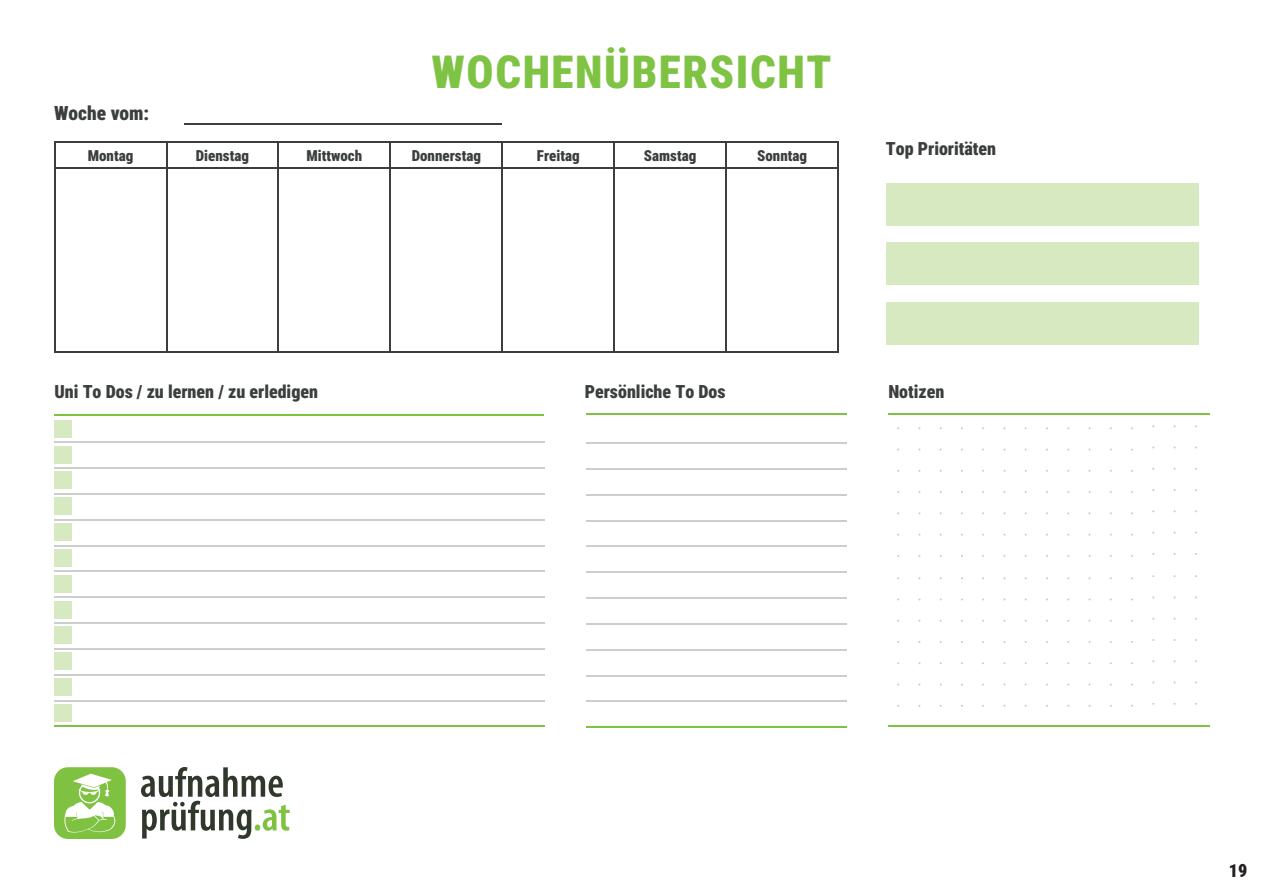
<style>
.page{position:relative;width:1263px;height:893px;background:#fff}
.page>*{position:absolute;margin:0;border:0;box-sizing:border-box;transform-origin:0 0}
.t1{font:45px "Roboto Condensed";letter-spacing:.035em;color:#7fc344}
.t2{font:19.5px "Roboto Condensed";color:#3a3e3c}
.t3{font:18px "Roboto Condensed";color:#3a3e3c}
.t4{font:18px "Roboto Condensed";color:#231f20}
.t5{font:15px "Roboto Condensed";color:#3a3e3c}
</style>
<div class="page">
<div style="left:886px;top:183px;width:313px;height:43px;background:#d6e9c1"></div>
<div style="left:886px;top:242px;width:313px;height:43px;background:#d6e9c1"></div>
<div style="left:886px;top:302px;width:313px;height:42px;background:#d6e9c1"></div>
<hr style="left:184px;top:124px;width:318px;height:1px;background:#3a3e3c">
<hr style="left:888px;top:413px;width:321px;height:2px;background:#7fc344">
<hr style="left:888px;top:726px;width:321px;height:1px;background:#7fc344">
<hr style="left:586px;top:413px;width:261px;height:2px;background:#7fc344">
<hr style="left:586px;top:442px;width:261px;height:2px;background:#cacfce">
<hr style="left:586px;top:468px;width:261px;height:2px;background:#cacfce">
<hr style="left:586px;top:494px;width:261px;height:1px;background:#cacfce">
<hr style="left:586px;top:520px;width:261px;height:1px;background:#cacfce">
<hr style="left:586px;top:546px;width:261px;height:1px;background:#cacfce">
<hr style="left:586px;top:571px;width:261px;height:2px;background:#cacfce">
<hr style="left:586px;top:597px;width:261px;height:2px;background:#cacfce">
<hr style="left:586px;top:623px;width:261px;height:2px;background:#cacfce">
<hr style="left:586px;top:649px;width:261px;height:1px;background:#cacfce">
<hr style="left:586px;top:675px;width:261px;height:1px;background:#cacfce">
<hr style="left:586px;top:701px;width:261px;height:1px;background:#cacfce">
<hr style="left:586px;top:726px;width:261px;height:2px;background:#7fc344">
<hr style="left:54px;top:414px;width:490px;height:2px;background:#7fc344">
<div style="left:54px;top:420px;width:17px;height:17px;background:#d6e9c1"></div>
<hr style="left:54px;top:441px;width:490px;height:2px;background:#cacfce">
<hr style="left:54px;top:467px;width:490px;height:2px;background:#cacfce">
<hr style="left:54px;top:493px;width:490px;height:2px;background:#cacfce">
<hr style="left:54px;top:519px;width:490px;height:1px;background:#cacfce">
<hr style="left:54px;top:545px;width:490px;height:1px;background:#cacfce">
<hr style="left:54px;top:571px;width:490px;height:1px;background:#cacfce">
<hr style="left:54px;top:596px;width:490px;height:2px;background:#cacfce">
<hr style="left:54px;top:622px;width:490px;height:2px;background:#cacfce">
<hr style="left:54px;top:648px;width:490px;height:2px;background:#cacfce">
<hr style="left:54px;top:674px;width:490px;height:1px;background:#cacfce">
<hr style="left:54px;top:700px;width:490px;height:1px;background:#cacfce">
<hr style="left:54px;top:726px;width:490px;height:1px;background:#7fc344">
<div style="left:54px;top:446px;width:17px;height:17px;background:#d6e9c1"></div>
<div style="left:54px;top:472px;width:17px;height:17px;background:#d6e9c1"></div>
<div style="left:54px;top:498px;width:17px;height:17px;background:#d6e9c1"></div>
<div style="left:54px;top:523px;width:17px;height:17px;background:#d6e9c1"></div>
<div style="left:54px;top:549px;width:17px;height:17px;background:#d6e9c1"></div>
<div style="left:54px;top:575px;width:17px;height:17px;background:#d6e9c1"></div>
<div style="left:54px;top:601px;width:17px;height:17px;background:#d6e9c1"></div>
<div style="left:54px;top:627px;width:17px;height:17px;background:#d6e9c1"></div>
<div style="left:54px;top:653px;width:17px;height:17px;background:#d6e9c1"></div>
<div style="left:54px;top:679px;width:17px;height:17px;background:#d6e9c1"></div>
<div style="left:54px;top:705px;width:17px;height:17px;background:#d6e9c1"></div>
<hr style="left:278px;top:168px;width:1px;height:183px;background:#3a3e3c">
<hr style="left:390px;top:168px;width:1px;height:183px;background:#3a3e3c">
<hr style="left:502px;top:168px;width:1px;height:183px;background:#3a3e3c">
<hr style="left:614px;top:168px;width:1px;height:183px;background:#3a3e3c">
<hr style="left:166px;top:351px;width:112px;height:2px;background:#3a3e3c">
<hr style="left:278px;top:351px;width:112px;height:2px;background:#3a3e3c">
<hr style="left:390px;top:351px;width:112px;height:2px;background:#3a3e3c">
<hr style="left:502px;top:351px;width:112px;height:2px;background:#3a3e3c">
<hr style="left:614px;top:351px;width:112px;height:2px;background:#3a3e3c">
<hr style="left:166px;top:142px;width:112px;height:1px;background:#3a3e3c">
<hr style="left:278px;top:142px;width:112px;height:1px;background:#3a3e3c">
<svg style="left:278px;top:143px;width:1px;height:24px"></svg>
<hr style="left:390px;top:142px;width:112px;height:1px;background:#3a3e3c">
<svg style="left:390px;top:143px;width:1px;height:24px"></svg>
<hr style="left:502px;top:142px;width:112px;height:1px;background:#3a3e3c">
<svg style="left:502px;top:143px;width:1px;height:24px"></svg>
<hr style="left:614px;top:142px;width:112px;height:1px;background:#3a3e3c">
<svg style="left:614px;top:143px;width:1px;height:24px"></svg>
<hr style="left:54px;top:167px;width:112px;height:1px;background:#3a3e3c">
<hr style="left:166px;top:167px;width:112px;height:1px;background:#3a3e3c">
<hr style="left:278px;top:167px;width:112px;height:1px;background:#3a3e3c">
<hr style="left:390px;top:167px;width:112px;height:1px;background:#3a3e3c">
<hr style="left:502px;top:167px;width:112px;height:1px;background:#3a3e3c">
<hr style="left:614px;top:167px;width:112px;height:1px;background:#3a3e3c">
<hr style="left:726px;top:167px;width:113px;height:1px;background:#3a3e3c">
<hr style="left:54px;top:142px;width:112px;height:1px;background:#3a3e3c">
<svg style="left:54px;top:143px;width:1px;height:24px"></svg>
<svg style="left:166px;top:143px;width:1px;height:24px"></svg>
<hr style="left:54px;top:168px;width:1px;height:183px;background:#3a3e3c">
<hr style="left:166px;top:168px;width:1px;height:183px;background:#3a3e3c">
<hr style="left:54px;top:351px;width:112px;height:2px;background:#3a3e3c">
<hr style="left:726px;top:142px;width:113px;height:1px;background:#3a3e3c">
<hr style="left:725px;top:143px;width:2px;height:24px;background:#3a3e3c">
<hr style="left:837px;top:143px;width:2px;height:24px;background:#3a3e3c">
<hr style="left:725px;top:168px;width:2px;height:183px;background:#3a3e3c">
<hr style="left:837px;top:168px;width:2px;height:183px;background:#3a3e3c">
<hr style="left:726px;top:351px;width:113px;height:2px;background:#3a3e3c">
<div style="left:54px;top:767px;width:72px;height:72px;background:#7fc241;border-radius:14px"></div>
<svg style="left:141px;top:767px;width:149px;height:72px"></svg>
<svg style="left:64px;top:774px;width:52px;height:59px"></svg>
<p class="t2" style="left:54px;top:99px;width:97px">Woche vom:</p>
<h1 class="t1" style="left:431px;top:40px;width:401px">WOCHENÜBERSICHT</h1>
<p class="t5" style="left:88px;top:145px;width:47px">Montag</p>
<p class="t5" style="left:196px;top:145px;width:55px">Dienstag</p>
<p class="t5" style="left:306px;top:145px;width:57px">Mittwoch</p>
<p class="t5" style="left:412px;top:145px;width:71px">Donnerstag</p>
<p class="t5" style="left:537px;top:145px;width:44px">Freitag</p>
<p class="t5" style="left:644px;top:145px;width:54px">Samstag</p>
<p class="t5" style="left:757px;top:145px;width:51px">Sonntag</p>
<p class="t3" style="left:886px;top:136px;width:112px">Top Prioritäten</p>
<p class="t3" style="left:54px;top:379px;width:265px">Uni To Dos / zu lernen / zu erledigen</p>
<p class="t3" style="left:585px;top:379px;width:142px">Persönliche To Dos</p>
<p class="t3" style="left:888px;top:379px;width:58px">Notizen</p>
<p class="t4" style="left:1229px;top:858px;width:20px">19</p>
</div>
